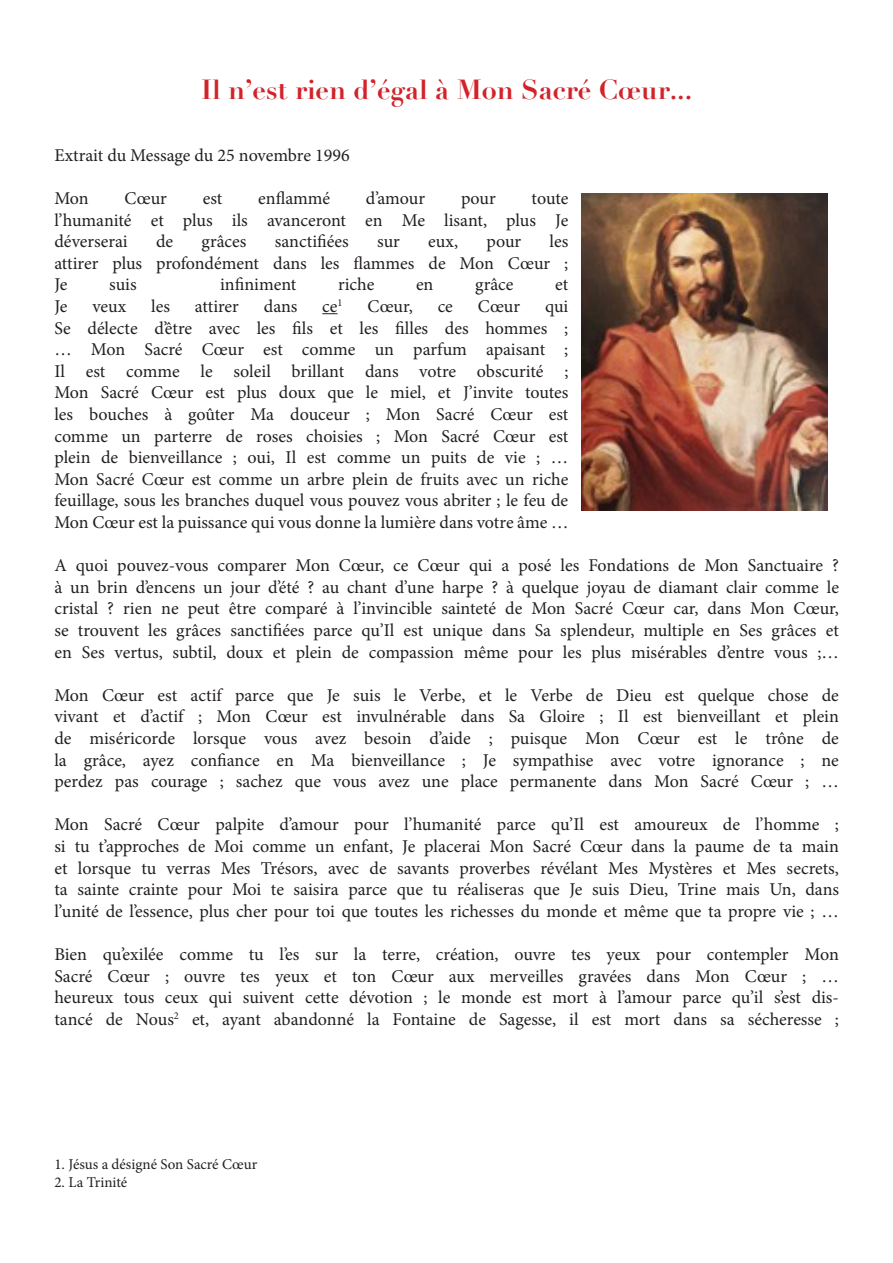
<style>
.page{position:relative;width:893px;height:1263px;background:#fff}
.page>*{position:absolute;margin:0;border:0;box-sizing:border-box;transform-origin:0 0}
.t1{font:700 27px "Didot";color:#d1232a}
.t2{font:18px/21.6px "Minion Pro";color:#231f20;text-align:justify}
.t3{font:15px "Minion Pro";color:#231f20}
</style>
<div class="page">
<svg style="left:322px;top:313px;width:16px;height:1px"></svg>
<img style="left:581px;top:193px;width:246px;height:317px">
<p class="t1" style="left:201px;top:73px;width:493px">Il n’est rien d’égal à Mon Sacré Cœur...</p>
<p class="t2" style="left:54px;top:144px;width:297px">Extrait du Message du 25 novembre 1996</p>
<p class="t2" style="left:54px;top:187px;width:36px">Mon</p>
<p class="t2" style="left:125px;top:187px;width:44px">Cœur</p>
<p class="t2" style="left:203px;top:187px;width:21px">est</p>
<p class="t2" style="left:258px;top:187px;width:73px">enflammé</p>
<p class="t2" style="left:366px;top:187px;width:61px">d’amour</p>
<p class="t2" style="left:461px;top:187px;width:36px">pour</p>
<p class="t2" style="left:54px;top:187px;width:515px;text-indent:477px">toute l’humanité et plus ils avanceront en Me lisant, plus Je déverserai</p>
<p class="t2" style="left:54px;top:231px;width:515px;text-indent:495px">les attirer plus profondément dans les flammes de Mon Cœur ; Je</p>
<p class="t2" style="left:156px;top:231px;width:19px">de</p>
<p class="t2" style="left:202px;top:231px;width:46px">grâces</p>
<p class="t2" style="left:275px;top:231px;width:75px">sanctifiées</p>
<p class="t2" style="left:377px;top:231px;width:24px">sur</p>
<p class="t2" style="left:428px;top:231px;width:31px">eux,</p>
<p class="t2" style="left:486px;top:231px;width:36px">pour</p>
<p class="t2" style="left:109px;top:274px;width:29px">suis</p>
<p class="t2" style="left:220px;top:274px;width:78px">infiniment</p>
<p class="t2" style="left:338px;top:274px;width:38px">riche</p>
<p class="t2" style="left:416px;top:274px;width:19px">en</p>
<p class="t2" style="left:475px;top:274px;width:40px">grâce</p>
<p class="t2" style="left:555px;top:274px;width:15px">et</p>
<p class="t2" style="left:54px;top:295px;width:15px">Je</p>
<p class="t2" style="left:92px;top:295px;width:35px">veux</p>
<p class="t2" style="left:151px;top:295px;width:20px">les</p>
<p class="t2" style="left:195px;top:295px;width:46px">attirer</p>
<p class="t2" style="left:264px;top:295px;width:35px">dans</p>
<p class="t2" style="left:322px;top:295px;width:22px">ce<sup>1</sup></p>
<p class="t2" style="left:367px;top:295px;width:47px">Cœur,</p>
<p class="t2" style="left:438px;top:295px;width:17px">ce</p>
<p class="t2" style="left:478px;top:295px;width:44px">Cœur</p>
<p class="t2" style="left:54px;top:295px;width:516px;text-indent:491px">qui Se délecte d’être avec les fils et les filles des hommes ; … Mon Sacré Cœur est comme un parfum apaisant ; Il est comme le soleil brillant dans votre obscurité ; Mon Sacré Cœur est plus doux que le miel, et J’invite toutes les bouches à goûter Ma douceur ; Mon Sacré Cœur est comme un parterre de roses choisies ; Mon Sacré Cœur est plein de bienveillance ; oui, Il est comme un puits de vie ; …</p>
<p class="t2" style="left:54px;top:468px;width:516px">Mon Sacré Cœur est comme un arbre plein de fruits avec un riche feuillage, sous les branches duquel vous pouvez vous abriter ; le feu de Mon Cœur est la puissance qui vous donne la lumière dans votre âme …</p>
<p class="t2" style="left:54px;top:555px;width:786px">A quoi pouvez-vous comparer Mon Cœur, ce Cœur qui a posé les Fondations de Mon Sanctuaire ? à un brin d’encens un jour d’été ? au chant d’une harpe ? à quelque joyau de diamant clair comme le cristal ? rien ne peut être comparé à l’invincible sainteté de Mon Sacré Cœur car, dans Mon Cœur, se trouvent les grâces sanctifiées parce qu’Il est unique dans Sa splendeur, multiple en Ses grâces et en Ses vertus, subtil, doux et plein de compassion même pour les plus misérables d’entre vous ;…</p>
<p class="t2" style="left:54px;top:684px;width:786px">Mon Cœur est actif parce que Je suis le Verbe, et le Verbe de Dieu est quelque chose de vivant et d’actif ; Mon Cœur est invulnérable dans Sa Gloire ; Il est bienveillant et plein de miséricorde lorsque vous avez besoin d’aide ; puisque Mon Cœur est le trône de la grâce, ayez confiance en Ma bienveillance ; Je sympathise avec votre ignorance ; ne perdez pas courage ; sachez que vous avez une place permanente dans Mon Sacré Cœur ; …</p>
<p class="t2" style="left:54px;top:814px;width:786px">Mon Sacré Cœur palpite d’amour pour l’humanité parce qu’Il est amoureux de l’homme ; si tu t’approches de Moi comme un enfant, Je placerai Mon Sacré Cœur dans la paume de ta main et lorsque tu verras Mes Trésors, avec de savants proverbes révélant Mes Mystères et Mes secrets, ta sainte crainte pour Moi te saisira parce que tu réaliseras que Je suis Dieu, Trine mais Un, dans l’unité de l’essence, plus cher pour toi que toutes les richesses du monde et même que ta propre vie ; …</p>
<p class="t2" style="left:54px;top:943px;width:786px">Bien qu’exilée comme tu l’es sur la terre, création, ouvre tes yeux pour contempler Mon<br>Sacré Cœur ; ouvre tes yeux et ton Cœur aux merveilles gravées dans Mon Cœur ; …</p>
<p class="t2" style="left:54px;top:987px;width:786px">heureux tous ceux qui suivent cette dévotion ; le monde est mort à l’amour parce qu’il s’est dis&shy;tancé de Nous<sup>2</sup> et, ayant abandonné la Fontaine de Sagesse, il est mort dans sa sécheresse ;</p>
<p class="t3" style="left:54px;top:1154px;width:204px">1. Jésus a désigné Son Sacré Cœur</p>
<p class="t3" style="left:54px;top:1172px;width:74px">2. La Trinité</p>
</div>
